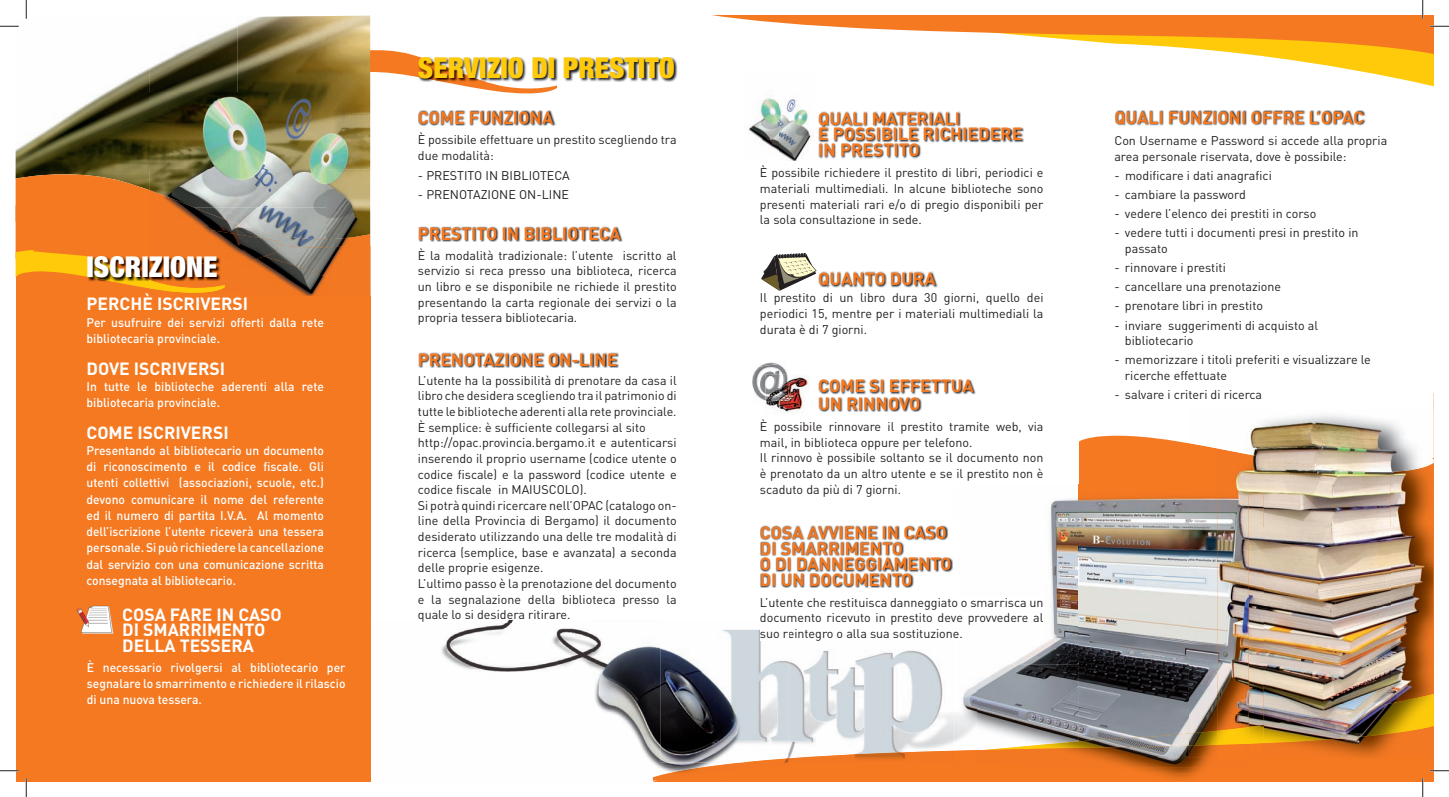
<style>
.page{position:relative;width:1449px;height:797px;background:#fff}
.page>*{position:absolute;margin:0;border:0;box-sizing:border-box;transform-origin:0 0}
.t1{font:900 condensed 28.75px "Helvetica Neue";color:#feca0a}
.t2{font:900 condensed 28.75px "Helvetica Neue";color:#fff}
.t3{font:700 17.5px/15.6px "DIN";color:#f47921}
.t4{font:700 17.5px/15.6px "DIN";color:#fff}
.t5{font:12.5px/15.6px "DIN";color:#231f20}
.t6{font:500 12.5px/16.2px "DIN";color:#fff}
</style>
<div class="page">
<svg style="left:1079px;top:435px;width:110px;height:44px;background:#f48230"></svg>
<svg style="left:372px;top:50px;width:185px;height:44px"></svg>
<img style="left:16px;top:68px;width:133px;height:99px">
<div style="left:16px;top:246px;width:354px;height:535px;background:#f47921"></div>
<img style="left:487px;top:57px;width:177px;height:25px">
<img style="left:418px;top:57px;width:69px;height:25px">
<div style="left:788px;top:760px;width:645px;height:20px;background:#f47921"></div>
<img style="left:788px;top:650px;width:166px;height:100px">
<img style="left:788px;top:750px;width:166px;height:12px">
<img style="left:370px;top:620px;width:291px;height:161px">
<img style="left:419px;top:620px;width:150px;height:2px">
<img style="left:653px;top:780px;width:135px;height:1px">
<img style="left:653px;top:762px;width:135px;height:18px">
<img style="left:661px;top:629px;width:127px;height:133px">
<img style="left:760px;top:629px;width:28px;height:11px">
<img style="left:742px;top:758px;width:46px;height:4px">
<img style="left:370px;top:16px;width:1px;height:159px">
<img style="left:370px;top:175px;width:1px;height:121px">
<img style="left:370px;top:50px;width:2px;height:22px">
<img style="left:149px;top:16px;width:177px;height:151px">
<img style="left:326px;top:16px;width:44px;height:151px">
<img style="left:1079px;top:778px;width:184px;height:3px">
<img style="left:958px;top:778px;width:121px;height:3px">
<img style="left:958px;top:767px;width:305px;height:11px">
<img style="left:1045px;top:760px;width:218px;height:13px">
<img style="left:1079px;top:484px;width:110px;height:249px">
<svg style="left:954px;top:750px;width:4px;height:17px"></svg>
<img style="left:1012px;top:493px;width:67px;height:171px">
<img style="left:977px;top:664px;width:102px;height:69px">
<img style="left:1012px;top:597px;width:31px;height:12px">
<img style="left:1012px;top:613px;width:31px;height:12px">
<img style="left:1002px;top:733px;width:187px;height:12px">
<img style="left:958px;top:745px;width:290px;height:22px">
<img style="left:958px;top:684px;width:19px;height:78px">
<img style="left:1217px;top:757px;width:216px;height:3px">
<img style="left:1189px;top:448px;width:28px;height:282px">
<img style="left:1189px;top:443px;width:25px;height:5px">
<img style="left:1189px;top:730px;width:28px;height:27px">
<img style="left:1217px;top:472px;width:173px;height:55px">
<img style="left:1390px;top:472px;width:43px;height:222px">
<img style="left:1263px;top:527px;width:127px;height:167px">
<img style="left:1217px;top:414px;width:216px;height:58px">
<img style="left:1263px;top:694px;width:170px;height:31px">
<img style="left:1248px;top:725px;width:185px;height:32px">
<img style="left:1248px;top:493px;width:15px;height:234px">
<img style="left:1217px;top:484px;width:31px;height:243px">
<img style="left:1217px;top:727px;width:31px;height:30px">
<img style="left:16px;top:167px;width:354px;height:129px">
<img style="left:149px;top:256px;width:71px;height:8px">
<svg style="left:77px;top:606px;width:36px;height:27px"></svg>
<img style="left:418px;top:110px;width:137px;height:15px">
<img style="left:1115px;top:110px;width:251px;height:16px">
<img style="left:419px;top:226px;width:204px;height:16px">
<img style="left:749px;top:97px;width:65px;height:63px">
<img style="left:819px;top:112px;width:204px;height:46px">
<svg style="left:761px;top:253px;width:55px;height:38px"></svg>
<img style="left:819px;top:272px;width:119px;height:15px">
<img style="left:766px;top:376px;width:42px;height:37px">
<img style="left:766px;top:402px;width:22px;height:1px">
<img style="left:766px;top:376px;width:25px;height:26px">
<img style="left:783px;top:395px;width:7px;height:6px">
<img style="left:765px;top:400px;width:18px;height:1px">
<img style="left:789px;top:376px;width:1px;height:19px">
<img style="left:761px;top:363px;width:25px;height:37px">
<img style="left:752px;top:364px;width:34px;height:35px">
<img style="left:788px;top:376px;width:1px;height:22px">
<img style="left:765px;top:375px;width:23px;height:23px">
<img style="left:819px;top:379px;width:156px;height:33px">
<img style="left:419px;top:352px;width:199px;height:15px">
<img style="left:760px;top:525px;width:192px;height:63px">
<svg style="left:664px;top:68px;width:769px;height:18px"></svg>
<svg style="left:0;top:25px;width:19px;height:2px"></svg>
<svg style="left:0;top:770px;width:19px;height:1px"></svg>
<svg style="left:1430px;top:770px;width:19px;height:1px"></svg>
<svg style="left:25px;top:0;width:2px;height:19px"></svg>
<svg style="left:25px;top:778px;width:2px;height:19px"></svg>
<svg style="left:664px;top:0;width:785px;height:68px"></svg>
<svg style="left:1422px;top:778px;width:1px;height:19px"></svg>
<h1 class="t2" style="left:86px;top:257px;width:133px">ISCRIZIONE</h1>
<h2 class="t4" style="left:142px;top:298px;width:12px">È</h2>
<h2 class="t4" style="left:86px;top:298px;width:163px">PERCH ISCRIVERSI</h2>
<p class="t6" style="left:86px;top:315px;width:239px">Per usufruire dei servizi offerti dalla rete bibliotecaria provinciale.</p>
<h2 class="t4" style="left:86px;top:362px;width:140px">DOVE ISCRIVERSI</h2>
<p class="t6" style="left:86px;top:380px;width:239px">In tutte le biblioteche aderenti alla rete bibliotecaria provinciale.</p>
<h2 class="t4" style="left:86px;top:426px;width:144px">COME ISCRIVERSI</h2>
<p class="t6" style="left:86px;top:443px;width:239px;text-align:justify">Presentando al bibliotecario un documento di riconoscimento e il codice fiscale. Gli utenti collettivi (associazioni, scuole, etc.) devono comunicare il nome del referente ed il numero di partita I.V.A. Al momento dell’iscrizione l’utente riceverà una tessera personale. Si può richiedere la cancellazione dal servizio con una comunicazione scritta consegnata al bibliotecario.</p>
<h2 class="t4" style="left:122px;top:608px;width:161px">COSA FARE IN CASO<br>DI SMARRIMENTO<br>DELLA TESSERA</h2>
<p class="t6" style="left:87px;top:660px;width:260px;text-align:justify">È necessario rivolgersi al bibliotecario per segnalare lo smarrimento e richiedere il rilascio di una nuova tessera.</p>
<h1 class="t1" style="left:418px;top:57px;width:258px">SERVIZIO DI PRESTITO</h1>
<h2 class="t3" style="left:418px;top:111px;width:137px">COME FUNZIONA</h2>
<h2 class="t3" style="left:1114px;top:111px;width:251px">QUALI FUNZIONI OFFRE L’OPAC</h2>
<h2 class="t3" style="left:818px;top:112px;width:206px">QUALI MATERIALI<br>È POSSIBILE RICHIEDERE<br>IN PRESTITO</h2>
<p class="t5" style="left:418px;top:132px;width:260px;line-height:16.2px">È possibile effettuare un prestito scegliendo tra due modalità:</p>
<p class="t5" style="left:418px;top:169px;width:153px">- PRESTITO IN BIBLIOTECA</p>
<p class="t5" style="left:418px;top:188px;width:153px">- PRENOTAZIONE ON-LINE</p>
<p class="t5" style="left:1114px;top:134px;width:274px">Con Username e Password si accede alla propria area personale riservata, dove è possibile:</p>
<p class="t5" style="left:1114px;top:169px;width:159px">- modificare i dati anagrafici</p>
<p class="t5" style="left:1114px;top:188px;width:133px">- cambiare la password</p>
<p class="t5" style="left:1114px;top:207px;width:203px">- vedere l’elenco dei prestiti in corso</p>
<p class="t5" style="left:1125px;top:226px;width:235px;text-indent:-11px">- vedere tutti i documenti presi in prestito in passato</p>
<p class="t5" style="left:1114px;top:261px;width:113px">- rinnovare i prestiti</p>
<p class="t5" style="left:1114px;top:280px;width:168px">- cancellare una prenotazione</p>
<p class="t5" style="left:1114px;top:299px;width:150px">- prenotare libri in prestito</p>
<p class="t5" style="left:1125px;top:318px;width:195px;text-indent:-11px">- inviare suggerimenti di acquisto al bibliotecario</p>
<p class="t5" style="left:1125px;top:353px;width:247px;text-indent:-11px">- memorizzare i titoli preferiti e visualizzare le ricerche effettuate</p>
<p class="t5" style="left:1114px;top:388px;width:149px">- salvare i criteri di ricerca</p>
<p class="t5" style="left:760px;top:166px;width:285px;text-align:justify">È possibile richiedere il prestito di libri, periodici e materiali multimediali. In alcune biblioteche sono presenti materiali rari e/o di pregio disponibili per la sola consultazione in sede.</p>
<h2 class="t3" style="left:418px;top:227px;width:204px">PRESTITO IN BIBLIOTECA</h2>
<p class="t5" style="left:418px;top:249px;width:260px;text-align:justify">È la modalità tradizionale: l’utente iscritto al servizio si reca presso una biblioteca, ricerca un libro e se disponibile ne richiede il prestito presentando la carta regionale dei servizi o la propria tessera bibliotecaria.</p>
<h2 class="t3" style="left:818px;top:272px;width:119px">QUANTO DURA</h2>
<p class="t5" style="left:760px;top:291px;width:285px;text-align:justify">Il prestito di un libro dura 30 giorni, quello dei periodici 15, mentre per i materiali multimediali la durata è di 7 giorni.</p>
<h2 class="t3" style="left:418px;top:353px;width:201px">PRENOTAZIONE ON-LINE</h2>
<p class="t5" style="left:418px;top:374px;width:260px">L’utente ha la possibilità di prenotare da casa il libro che desidera scegliendo tra il patrimonio di tutte le biblioteche aderenti alla rete provinciale.<br>È semplice: è sufficiente collegarsi al sito http://opac.provincia.bergamo.it e autenticarsi inserendo il proprio username (codice utente o codice fiscale) e la password (codice utente e codice fiscale in MAIUSCOLO).<br>Si potrà quindi ricercare nell’OPAC (catalogo on&shy;line della Provincia di Bergamo) il documento desiderato utilizzando una delle tre modalità di ricerca (semplice, base e avanzata) a seconda delle proprie esigenze.<br>L’ultimo passo è la prenotazione del documento e la segnalazione della biblioteca presso la</p>
<h2 class="t3" style="left:818px;top:379px;width:157px;line-height:17.4px">COME SI EFFETTUA<br>UN RINNOVO</h2>
<p class="t5" style="left:760px;top:420px;width:285px">È possibile rinnovare il prestito tramite web, via mail, in biblioteca oppure per telefono.<br>Il rinnovo è possibile soltanto se il documento non è prenotato da un altro utente e se il prestito non è scaduto da più di 7 giorni.</p>
<h2 class="t3" style="left:760px;top:526px;width:193px">COSA AVVIENE IN CASO<br>DI SMARRIMENTO<br>O DI DANNEGGIAMENTO<br>DI UN DOCUMENTO</h2>
<p class="t5" style="left:760px;top:595px;width:285px">L’utente che restituisca danneggiato o smarrisca un documento ricevuto in prestito deve provvedere al</p>
<p class="t5" style="left:418px;top:608px;width:154px">quale lo si desidera ritirare.</p>
<p class="t5" style="left:760px;top:626px;width:204px">suo reintegro o alla sua sostituzione.</p>
</div>
